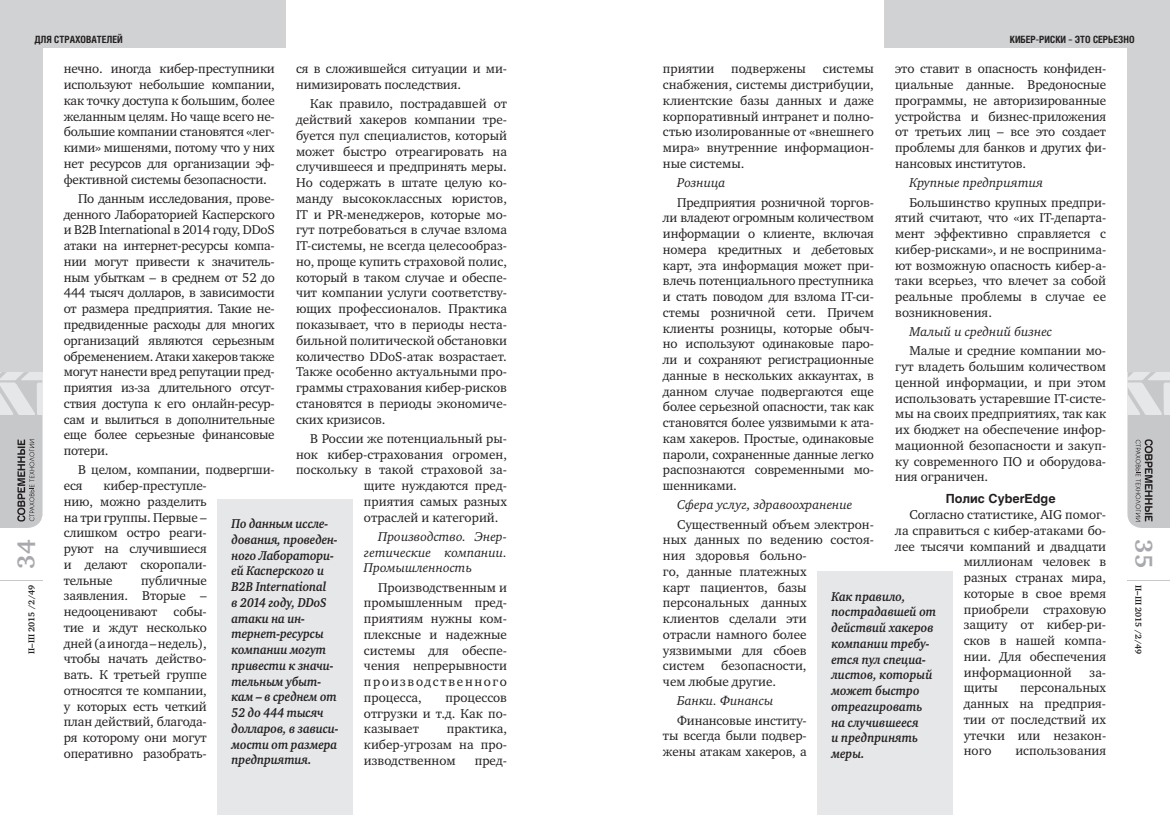
<style>
.page{position:relative;width:1170px;height:815px;background:#fff}
.page>*{position:absolute;margin:0;border:0;box-sizing:border-box;transform-origin:0 0}
.t1{font:700 25px "Charter ITC";color:#a8a9ad}
.t2{font:13.12px/15.8px "Charter ITC";color:#231f20;text-align:justify}
.t3{font:italic 700 13.12px/15.8px "Charter ITC";color:#231f20;scale:.9 1}
.t4{font:italic 13.12px/15.8px "Charter ITC";color:#231f20;text-align:justify}
.t5{font:700 12.5px "Helios";color:#231f20}
.t6{font:700 10px "Helios Cond";color:#231f20}
.t7{font:700 8.75px "Charter ITC";color:#231f20}
</style>
<div class="page">
<div style="left:1127px;top:43px;width:42px;height:329px;background:#d1d2d4"></div>
<div style="left:0;top:43px;width:43px;height:329px;background:#d1d2d4"></div>
<div style="left:883px;top:0;width:286px;height:48px;background:#d1d2d4"></div>
<div style="left:0;top:0;width:285px;height:48px;background:#d1d2d4"></div>
<hr style="left:0;top:580px;width:43px;height:1px;background:#c7c8ca">
<hr style="left:1127px;top:580px;width:42px;height:1px;background:#c7c8ca">
<svg style="left:0;top:372px;width:43px;height:156px;background:#c2c3c5"></svg>
<svg style="left:1127px;top:372px;width:42px;height:156px;background:#c2c3c5"></svg>
<div style="left:217px;top:499px;width:136px;height:316px;background:#e6e7e9"></div>
<div style="left:817px;top:572px;width:136px;height:243px;background:#e6e7e9"></div>
<p class="t6" style="left:34px;top:33px;width:90px">ДЛЯ СТРАХОВАТЕЛЕЙ</p>
<p class="t6" style="left:1009px;top:33px;width:126px">КИБЕР-РИСКИ – ЭТО СЕРЬЕЗНО</p>
<p class="t2" style="left:64px;top:61px;width:212px">нечно. иногда кибер-преступники используют небольшие компании, как точку доступа к большим, более желанным целям. Но чаще всего не&shy;большие компании становятся «лег&shy;кими» мишенями, потому что у них нет ресурсов для организации эф&shy;фективной системы безопасности.</p>
<p class="t2" style="left:64px;top:191px;width:212px;text-indent:14px">По данным исследования, прове&shy;денного Лабораторией Касперского и B2B International в 2014 году, DDoS атаки на интернет-ресурсы компа&shy;нии могут привести к значитель&shy;ным убыткам – в среднем от 52 до 444 тысяч долларов, в зависимости от размера предприятия. Такие не&shy;предвиденные расходы для многих организаций являются серьезным обременением. Атаки хакеров также могут нанести вред репутации пред&shy;приятия из-за длительного отсут&shy;ствия доступа к его онлайн-ресур&shy;сам и вылиться в дополнительные еще более серьезные финансовые потери.</p>
<p class="t2" style="left:64px;top:462px;width:212px;text-indent:14px">В целом, компании, подвергши&shy;еся</p>
<p class="t2" style="left:895px;top:61px;width:212px">это ставит в опасность конфиден&shy;циальные данные. Вредоносные программы, не авторизированные устройства и бизнес-приложения от третьих лиц – все это создает проблемы для банков и других фи&shy;нансовых институтов.</p>
<p class="t4" style="left:909px;top:175px;width:135px">Крупные предприятия</p>
<p class="t2" style="left:895px;top:194px;width:212px;text-indent:14px">Большинство крупных предпри&shy;ятий считают, что «их IT-департа&shy;мент эффективно справляется с кибер-рисками», и не воспринима&shy;ют возможную опасность кибер-а&shy;таки всерьез, что влечет за собой реальные проблемы в случае ее возникновения.</p>
<p class="t4" style="left:909px;top:324px;width:144px">Малый и средний бизнес</p>
<p class="t2" style="left:895px;top:343px;width:212px;text-indent:14px">Малые и средние компании мо&shy;гут владеть большим количеством ценной информации, и при этом использовать устаревшие IT-систе&shy;мы на своих предприятиях, так как их бюджет на обеспечение инфор&shy;мационной безопасности и закуп&shy;ку современного ПО и оборудова&shy;ния ограничен.</p>
<p class="t5" style="left:945px;top:492px;width:111px">Полис CyberEdge</p>
<p class="t2" style="left:909px;top:507px;width:198px">Согласно статистике, AIG помог-</p>
<p class="t2" style="left:895px;top:523px;width:212px">ла справиться с кибер-атаками бо-</p>
<p class="t2" style="left:895px;top:538px;width:212px">лее тысячи компаний и двадцати</p>
<p class="t2" style="left:963px;top:554px;width:144px">миллионам человек в</p>
<p class="t2" style="left:963px;top:570px;width:144px">разных странах мира,</p>
<p class="t2" style="left:963px;top:586px;width:144px">которые в свое время</p>
<p class="t2" style="left:963px;top:601px;width:144px">приобрели страховую</p>
<p class="t2" style="left:963px;top:617px;width:144px">защиту от кибер-ри-</p>
<p class="t2" style="left:963px;top:633px;width:144px">сков в нашей компа-</p>
<p class="t2" style="left:963px;top:649px;width:144px">нии. Для обеспечения</p>
<p class="t2" style="left:963px;top:664px;width:109px">информационной</p>
<p class="t2" style="left:1089px;top:664px;width:18px">за-</p>
<p class="t2" style="left:963px;top:680px;width:36px">щиты</p>
<p class="t2" style="left:296px;top:61px;width:212px">ся в сложившейся ситуации и ми&shy;нимизировать последствия.</p>
<p class="t2" style="left:296px;top:96px;width:212px;text-indent:14px">Как правило, пострадавшей от действий хакеров компании тре&shy;буется пул специалистов, который может быстро отреагировать на случившееся и предпринять меры.<br>Но содержать в штате целую ко&shy;манду высококлассных юристов, IT и PR-менеджеров, которые мо&shy;гут потребоваться в случае взлома IT-системы, не всегда целесообраз&shy;но, проще купить страховой полис, который в таком случае и обеспе&shy;чит компании услуги соответству&shy;ющих профессионалов. Практика показывает, что в периоды неста&shy;бильной политической обстановки количество DDoS-атак возрастает.<br>Также особенно актуальными про&shy;граммы страхования кибер-рисков становятся в периоды экономиче&shy;ских кризисов.</p>
<p class="t2" style="left:310px;top:430px;width:198px">В России же потенциальный ры-</p>
<p class="t2" style="left:296px;top:446px;width:212px">нок кибер-страхования огромен,</p>
<p class="t2" style="left:296px;top:462px;width:212px">поскольку в такой страховой за-</p>
<p class="t2" style="left:364px;top:478px;width:144px">щите нуждаются пред-</p>
<p class="t2" style="left:364px;top:493px;width:144px">приятия самых разных</p>
<p class="t2" style="left:364px;top:509px;width:136px">отраслей и категорий.</p>
<p class="t4" style="left:364px;top:528px;width:144px;text-indent:14px">Производство. Энер&shy;гетические компании.<br>Промышленность</p>
<p class="t2" style="left:364px;top:579px;width:144px;text-indent:14px">Производственным и промышленным пред&shy;приятиям нужны ком&shy;плексные и надежные системы для обеспе&shy;чения непрерывности производственного процесса,</p>
<p class="t2" style="left:663px;top:61px;width:212px;text-indent:160px">системы снабжения, системы дистрибуции, клиентские базы данных и даже корпоративный интранет и полно&shy;стью изолированные от «внешнего мира» внутренние информацион&shy;ные системы.</p>
<p class="t4" style="left:677px;top:175px;width:50px">Розница</p>
<p class="t2" style="left:663px;top:194px;width:212px;text-indent:14px">Предприятия розничной торгов&shy;ли владеют огромным количеством информации о клиенте, включая номера кредитных и дебетовых карт, эта информация может при&shy;влечь потенциального преступника и стать поводом для взлома IT-си&shy;стемы розничной сети. Причем клиенты розницы, которые обыч&shy;но используют одинаковые паро&shy;ли и сохраняют регистрационные данные в нескольких аккаунтах, в данном случае подвергаются еще более серьезной опасности, так как становятся более уязвимыми к ата&shy;кам хакеров. Простые, одинаковые пароли, сохраненные данные легко распознаются современными мо&shy;шенниками.</p>
<p class="t4" style="left:677px;top:497px;width:177px">Сфера услуг, здравоохранение</p>
<p class="t2" style="left:663px;top:516px;width:212px;text-align:left;text-indent:14px">Существенный объем электрон&shy;ных данных по ведению состоя&shy;ния здоровья больно-<br>го, данные платежных<br>карт пациентов, базы персональных данных<br>клиентов сделали эти<br>отрасли намного более уязвимыми для сбоев<br>систем</p>
<p class="t2" style="left:663px;top:61px;width:53px">приятии</p>
<p class="t2" style="left:731px;top:61px;width:76px">подвержены</p>
<p class="t2" style="left:64px;top:478px;width:144px;text-indent:40px">кибер-преступле&shy;нию, можно разделить на три группы. Первые – слишком остро реаги&shy;руют на случившиеся и делают скоропали&shy;тельные</p>
<p class="t3" style="left:232px;top:516px;width:120px">По данным иссле&shy;дования, проведен&shy;ного Лаборатори&shy;ей Касперского и<br>B2B International<br>в 2014 году, DDoS атаки на ин&shy;тернет-ресурсы компании могут привести к значи&shy;тельным убыт&shy;кам – в среднем от<br>52 до 444 тысяч долларов, в зависи&shy;мости от размера предприятия.</p>
<h1 class="t1" style="left:10px;top:569px;width:31px;rotate:-90deg">34</h1>
<h1 class="t1" style="left:1159px;top:539px;width:31px;rotate:90deg">35</h1>
<p class="t7" style="left:26px;top:654px;width:70px;rotate:-90deg">II–III 2015 /2/49</p>
<p class="t7" style="left:1143px;top:585px;width:70px;rotate:90deg">II–III 2015 /2/49</p>
<p class="t2" style="left:64px;top:572px;width:144px;text-indent:77px">публичные заявления. Вторые – недооценивают собы&shy;тие и ждут несколько дней (а иногда – недель), чтобы начать действо&shy;вать. К третьей группе относятся те компании, у которых есть четкий план действий, благода&shy;ря которому они могут оперативно разобрать-</p>
<p class="t3" style="left:831px;top:588px;width:118px">Как правило, пострадавшей от действий хакеров компании требу&shy;ется пул специа&shy;листов, который может быстро отреагировать на случившееся<br>и предпринять меры.</p>
<p class="t2" style="left:663px;top:658px;width:145px;text-indent:58px">безопасности, чем любые другие.</p>
<p class="t4" style="left:677px;top:693px;width:98px">Банки. Финансы</p>
<p class="t2" style="left:663px;top:712px;width:145px;text-indent:14px">Финансовые институ&shy;ты всегда были подвер&shy;жены атакам хакеров, а</p>
<p class="t2" style="left:963px;top:680px;width:144px;text-indent:56px">персональных данных на предприя&shy;тии от последствий их утечки или незакон&shy;ного</p>
<p class="t2" style="left:364px;top:690px;width:144px;text-indent:82px">процессов отгрузки и т.д. Как по&shy;казывает</p>
<p class="t2" style="left:364px;top:721px;width:144px;text-indent:83px">практика, кибер-угрозам на про&shy;изводственном</p>
<p class="t2" style="left:1015px;top:743px;width:92px">использования</p>
<p class="t2" style="left:475px;top:753px;width:34px">пред-</p>
</div>
